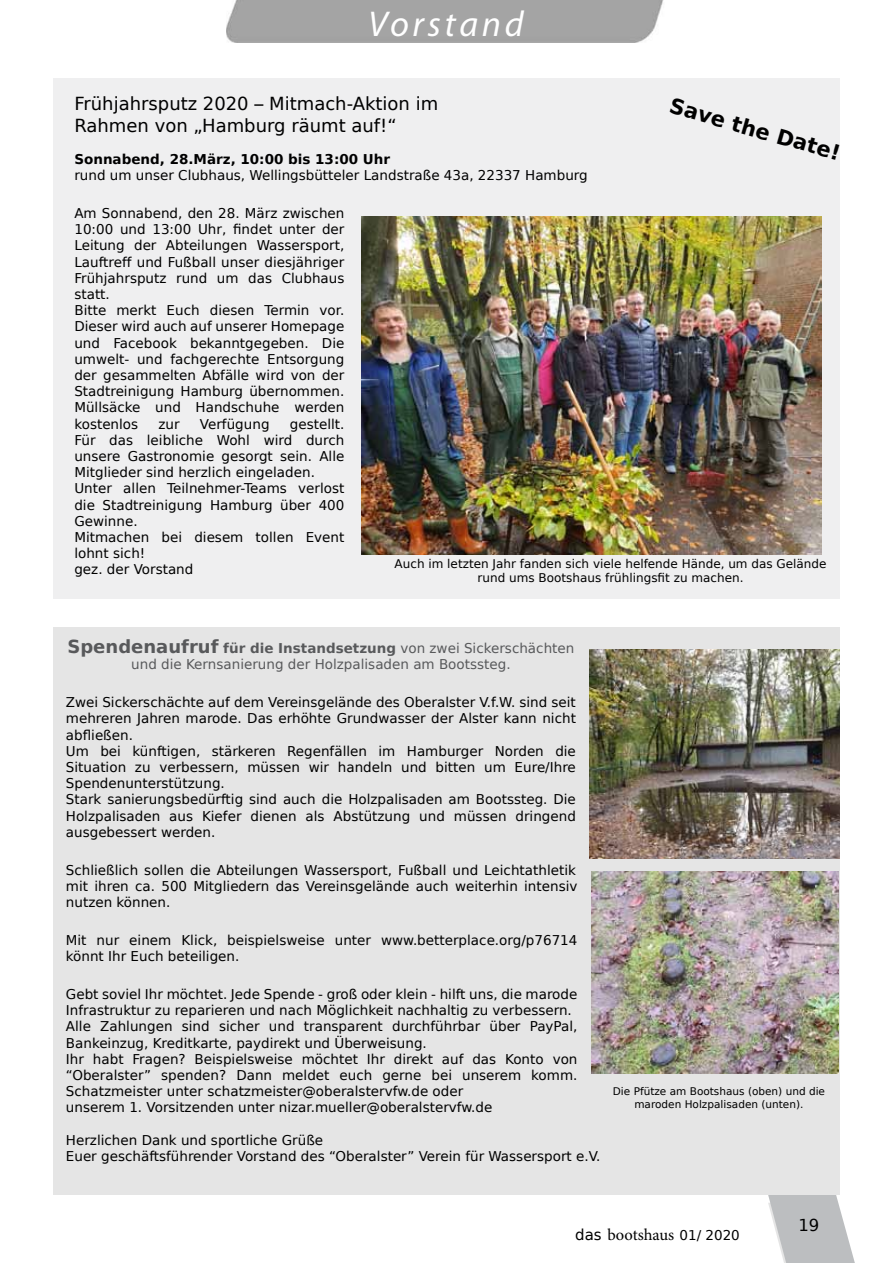
<style>
.page{position:relative;width:893px;height:1263px;background:#fff}
.page>*{position:absolute;margin:0;border:0;box-sizing:border-box;transform-origin:0 0}
.t1{font:italic 36px "Myriad Pro";letter-spacing:.1em;color:#fff}
.t2{font:700 21px "Bitstream Vera Sans";color:#000}
.t3{font:18px/21.6px "Bitstream Vera Sans";color:#000}
.t4{font:16.5px "Minion Pro";letter-spacing:-.005em;color:#000}
.t5{font:16.5px "Bitstream Vera Sans";color:#000}
.t6{font:13.5px/16.2px "Bitstream Vera Sans";color:#000}
.t7{font:13.5px/16.2px "Bitstream Vera Sans";color:#58595b;text-align:center}
.t8{font:700 13.5px "Bitstream Vera Sans";color:#000}
.t9{font:12px/14.4px "Bitstream Vera Sans";color:#000;text-align:center}
.t10{font:10.5px/12.6px "Bitstream Vera Sans";color:#000;text-align:center}
.s1{font-weight:700;font-size:18px}
.s2{font-weight:700}
.s3{font-family:"Bitstream Vera Sans";font-size:15px}
.s4{font-family:"Bitstream Vera Sans";font-size:13.5px}
</style>
<div class="page">
<div style="left:227px;top:0;width:437px;height:42px;background:#a4a4a4"></div>
<svg style="left:768px;top:1194px;width:87px;height:69px"></svg>
<div style="left:53px;top:78px;width:787px;height:520px;background:#efeff0"></div>
<img style="left:361px;top:217px;width:460px;height:337px">
<div style="left:53px;top:627px;width:786px;height:567px;background:#e5e5e5"></div>
<img style="left:590px;top:650px;width:250px;height:208px">
<img style="left:591px;top:871px;width:247px;height:203px">
<h1 class="t1" style="left:368px;top:1px;width:157px">Vorstand</h1>
<h3 class="t3" style="left:74px;top:93px;width:365px">Frühjahrsputz 2020 – Mitmach-Aktion im<br>Rahmen von „Hamburg räumt auf!“</h3>
<p class="t8" style="left:74px;top:151px;width:317px">Sonnabend, 28.März, 10:00 bis 13:00 Uhr</p>
<p class="t6" style="left:74px;top:167px;width:515px">rund um unser Clubhaus, Wellingsbütteler Landstraße 43a, 22337 Hamburg</p>
<p class="t6" style="left:74px;top:205px;width:272px">Am Sonnabend, den 28. März zwischen<br>10:00 und 13:00 Uhr, findet unter der<br>Leitung der Abteilungen Wassersport,<br>Lauftreff und Fußball unser diesjähriger<br>Frühjahrsputz rund um das Clubhaus statt.<br>Bitte merkt Euch diesen Termin vor.<br>Dieser wird auch auf unserer Homepage und Facebook bekanntgegeben. Die umwelt- und fachgerechte Entsorgung der gesammelten Abfälle wird von der<br>Stadtreinigung Hamburg übernommen.<br>Müllsäcke und Handschuhe werden kostenlos</p>
<h2 class="t2" style="left:674px;top:93px;width:178px;rotate:16deg">Save the Date!</h2>
<p class="t6" style="left:74px;top:416px;width:272px;text-indent:215px">gestellt.<br>Für das leibliche Wohl wird durch unsere Gastronomie gesorgt sein. Alle<br>Mitglieder sind herzlich eingeladen.<br>U nter allen Teilnehmer-Teams verlost die Stadtreinigung Hamburg über 400<br>Gewinne.<br>Mitmachen bei diesem tollen Event lohnt sich!<br>gez. der Vorstand</p>
<p class="t6" style="left:158px;top:416px;width:23px">zur</p>
<p class="t6" style="left:200px;top:416px;width:71px">Verfügung</p>
<p class="t9" style="left:395px;top:557px;width:433px">Auch im letzten Jahr fanden sich viele helfende Hände, um das Gelände rund ums Bootshaus frühlingsfit zu machen.</p>
<p class="t7" style="left:67px;top:640px;width:508px"><span class="s1">Spendenaufruf</span> <span class="s2">für die Instandsetzung</span> von zwei Sickerschächten und die Kernsanierung der Holzpalisaden am Bootssteg.</p>
<p class="t6" style="left:66px;top:694px;width:512px">Zwei Sickerschächte auf dem Vereinsgelände des Oberalster V.f.W. sind seit mehreren Jahren marode. Das erhöhte Grundwasser der Alster kann nicht abfließen.<br>U m bei künftigen, stärkeren Regenfällen im Hamburger Norden die Situation zu verbessern, müssen wir handeln und bitten um Eure/I hre Spendenunterstützung.<br>Stark sanierungsbedürftig sind auch die Holzpalisaden am Bootssteg. Die Holzpalisaden aus Kiefer dienen als Abstützung und müssen dringend ausgebessert werden.</p>
<p class="t6" style="left:66px;top:862px;width:513px;text-align:justify">Schließlich sollen die Abteilungen Wassersport, Fußball und Leichtathletik mit ihren ca. 500 Mitgliedern das Vereinsgelände auch weiterhin intensiv nutzen können.</p>
<p class="t6" style="left:66px;top:932px;width:513px">Mit nur einem Klick, beispielsweise unter www.betterplace.org/p76714 könnt I hr Euch beteiligen.</p>
<p class="t6" style="left:66px;top:986px;width:513px">Gebt soviel I hr möchtet. Jede Spende - groß oder klein - hilft uns, die marode I nfrastruktur zu reparieren und nach Möglichkeit nachhaltig zu verbessern.<br>Alle Zahlungen sind sicher und transparent durchführbar über PayPal, Bankeinzug, Kreditkarte, paydirekt und Ü berweisung.<br>I hr habt Fragen? Beispielsweise möchtet I hr direkt auf das Konto von “Oberalster” spenden? Dann meldet euch gerne bei unserem komm.<br>Schatzmeister unter schatzmeister@oberalstervfw.de oder<br>unserem 1. Vorsitzenden unter nizar.mueller@oberalstervfw.de</p>
<p class="t6" style="left:66px;top:1132px;width:536px">Herzlichen Dank und sportliche Grüße<br>Euer geschäftsführender Vorstand des “Oberalster” Verein für Wassersport e.V.</p>
<p class="t10" style="left:613px;top:1085px;width:214px">Die Pfütze am Bootshaus (oben) und die maroden Holzpalisaden (unten).</p>
<p class="t5" style="left:798px;top:1216px;width:22px">19</p>
<p class="t4" style="left:575px;top:1224px;width:166px"><span class="s3">das</span> bootshaus <span class="s4">01/ 2020</span></p>
<p class="t5" style="left:800px;top:1224px;width:22px">19</p>
</div>
